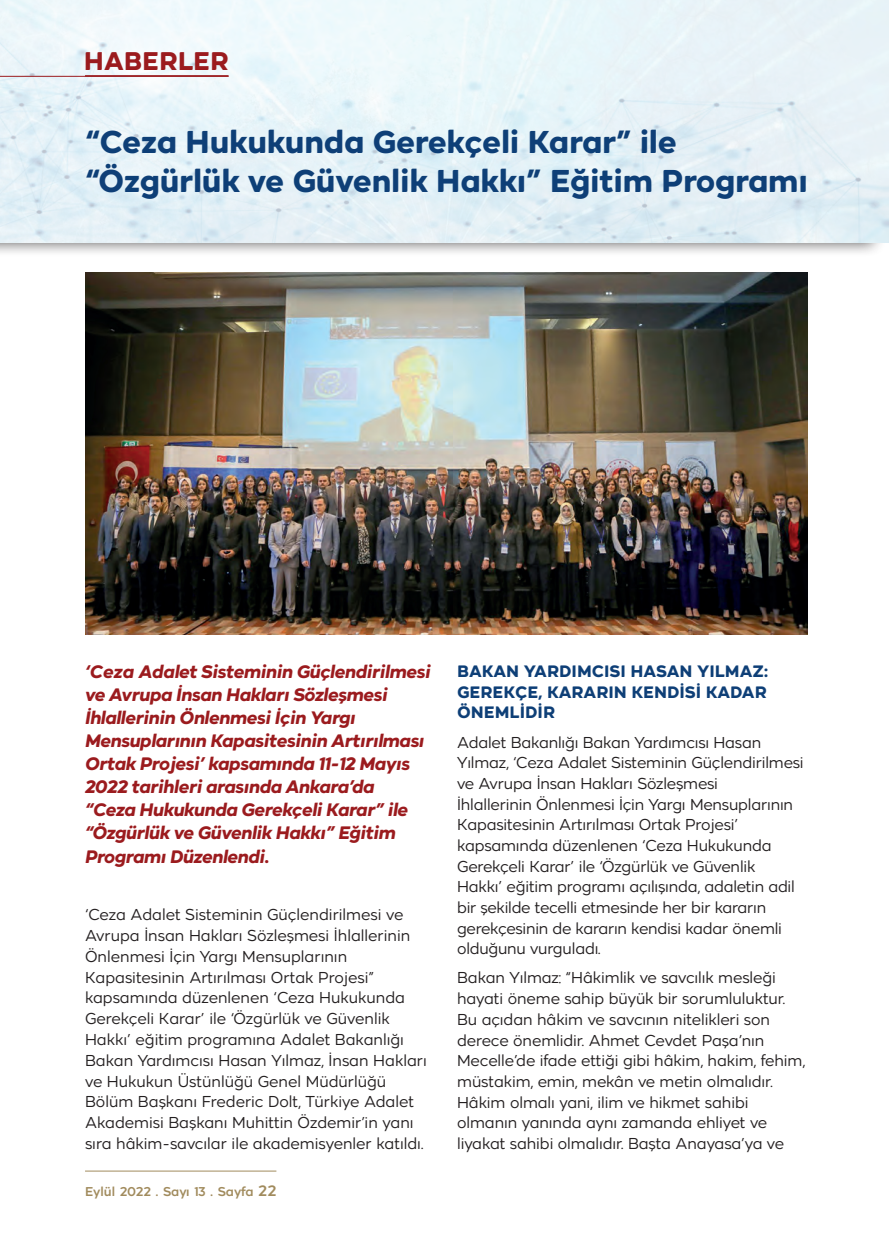
<style>
.page{position:relative;width:893px;height:1234px;background:#fff}
.page>*{position:absolute;margin:0;border:0;box-sizing:border-box;transform-origin:0 0}
.t1{font:700 31.5px/39px "TRT";letter-spacing:-.01em;color:#0e3f77}
.t2{font:700 25.5px "TRT";color:#9b1b1e}
.t3{font:italic 700 18px/23px "TRT";letter-spacing:-.025em;color:#9b1b1e}
.t4{font:700 16.5px/20.7px "TRT";color:#0e3f77;text-align:justify}
.t5{font:15.75px/20.7px "TRT";letter-spacing:-.005em;color:#231f20}
.t6{font:500 12.75px "TRT";color:#a18b5d}
.s1{font-size:15px}
</style>
<div class="page">
<div style="left:0;top:0;width:886px;height:257px;background:#231f20;opacity:.75"></div>
<img style="left:0;top:0;width:889px;height:242px">
<hr style="left:85px;top:1170px;width:191px;height:1px;background:#a18b5d">
<hr style="left:0;top:76px;width:229px;height:1px;background:#9b1b1e">
<hr style="left:85px;top:75px;width:144px;height:2px;background:#9b1b1e">
<img style="left:85px;top:272px;width:723px;height:362px">
<h2 class="t2" style="left:84px;top:45px;width:146px">HABERLER</h2>
<h1 class="t1" style="left:85px;top:122px;width:724px">“Ceza Hukukunda Gerekçeli Karar” ile “Özgürlük ve Güvenlik Hakkı” Eğitim Programı</h1>
<p class="t3" style="left:85px;top:660px;width:347px">‘Ceza Adalet Sisteminin Güçlendirilmesi ve Avrupa İnsan Hakları Sözleşmesi İhlallerinin Önlenmesi İçin Yargı Mensuplarının Kapasitesinin Artırılması Ortak Projesi’ kapsamında 11-12 Mayıs 2022 tarihleri arasında Ankara’da<br>“Ceza Hukukunda Gerekçeli Karar” ile “Özgürlük ve Güvenlik Hakkı” Eğitim Programı Düzenlendi.</p>
<p class="t5" style="left:85px;top:904px;width:343px">‘Ceza Adalet Sisteminin Güçlendirilmesi ve Avrupa İnsan Hakları Sözleşmesi İhlallerinin Önlenmesi İçin Yargı Mensuplarının Kapasitesinin Artırılması Ortak Projesi” kapsamında düzenlenen ‘Ceza Hukukunda Gerekçeli Karar’ ile ‘Özgürlük ve Güvenlik Hakkı’ eğitim programına Adalet Bakanlığı Bakan Yardımcısı Hasan Yılmaz, İnsan Hakları ve Hukukun Üstünlüğü Genel Müdürlüğü Bölüm Başkanı Frederic Dolt, Türkiye Adalet Akademisi Başkanı Muhittin Özdemir’in yanı sıra hâkim-savcılar ile akademisyenler katıldı.</p>
<p class="t6" style="left:85px;top:1183px;width:193px">Eylül 2022 . Sayı 13 . Sayfa <span class="s1">22</span></p>
<p class="t4" style="left:457px;top:660px;width:312px">BAKAN YARDIMCISI HASAN YILMAZ:<br>GEREKÇE, KARARIN KENDİSİ KADAR ÖNEMLİDİR</p>
<p class="t5" style="left:457px;top:731px;width:348px">Adalet Bakanlığı Bakan Yardımcısı Hasan Yılmaz, ‘Ceza Adalet Sisteminin Güçlendirilmesi ve Avrupa İnsan Hakları Sözleşmesi<br>İhlallerinin Önlenmesi İçin Yargı Mensuplarının Kapasitesinin Artırılması Ortak Projesi’ kapsamında düzenlenen ‘Ceza Hukukunda Gerekçeli Karar’ ile ‘Özgürlük ve Güvenlik Hakkı’ eğitim programı açılışında, adaletin adil bir şekilde tecelli etmesinde her bir kararın gerekçesinin de kararın kendisi kadar önemli olduğunu vurguladı.</p>
<p class="t5" style="left:457px;top:967px;width:350px">Bakan Yılmaz: “Hâkimlik ve savcılık mesleği hayati öneme sahip büyük bir sorumluluktur.<br>Bu açıdan hâkim ve savcının nitelikleri son derece önemlidir. Ahmet Cevdet Paşa’nın Mecelle’de ifade ettiği gibi hâkim, hakim, fehim, müstakim, emin, mekân ve metin olmalıdır.<br>Hâkim olmalı yani, ilim ve hikmet sahibi olmanın yanında aynı zamanda ehliyet ve liyakat sahibi olmalıdır. Başta Anayasa’ya ve</p>
</div>
